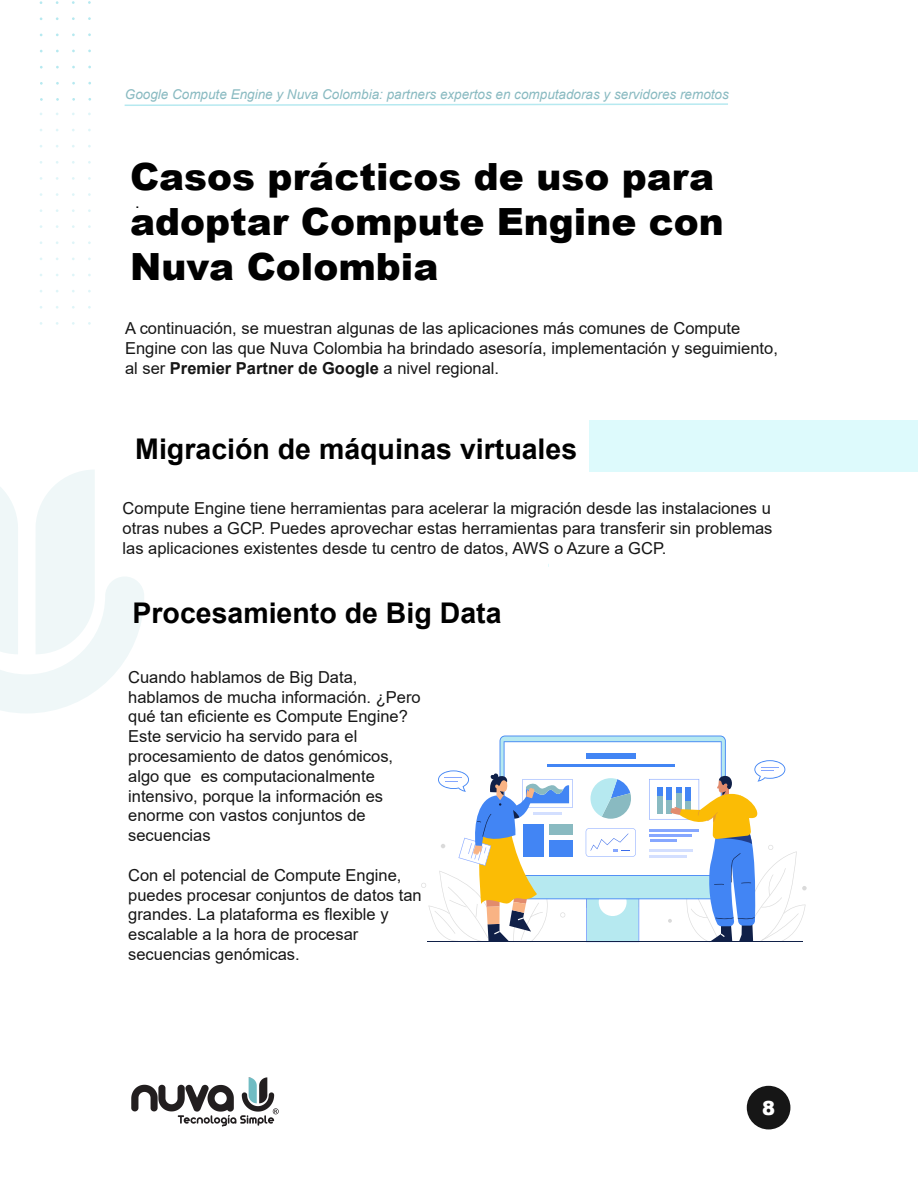
<style>
.page{position:relative;width:918px;height:1188px;background:#fff}
.page>*{position:absolute;margin:0;border:0;box-sizing:border-box;transform-origin:0 0}
.t1{font:900 37.5px/45px "Arial";color:#000}
.t2{font:700 28.5px "Arial";color:#000}
.t3{font:900 19.5px "Arial";color:#fff}
.t4{font:16.5px/19.8px "Arial";color:#161616}
.t5{font:16.5px "Arial";color:#000}
.t6{font:italic 13.5px "Arial";color:#89bac1}
.s1{font-weight:700}
</style>
<div class="page">
<svg style="left:0;top:470px;width:144px;height:243px"></svg>
<div style="left:589px;top:420px;width:329px;height:52px;background:#ddfafc"></div>
<svg style="left:421px;top:736px;width:386px;height:205px"></svg>
<hr style="left:427px;top:941px;width:376px;height:1px;background:#102048">
<svg style="left:124px;top:103px;width:604px;height:3px"></svg>
<div style="left:747px;top:1086px;width:43px;height:43px;background:#161616;border-radius:50%"></div>
<img style="left:131px;top:1077px;width:148px;height:49px">
<p class="t6" style="left:125px;top:86px;width:606px">Google Compute Engine y Nuva Colombia: partners expertos en computadoras y servidores remotos</p>
<h1 class="t1" style="left:130px;top:153px;width:595px">Casos prácticos de uso para adoptar Compute Engine con<br>Nuva Colombia</h1>
<p class="t5" style="left:135px;top:191px;width:6px">.</p>
<p class="t4" style="left:125px;top:318px;width:654px">A continuación, se muestran algunas de las aplicaciones más comunes de Compute<br>Engine con las que Nuva Colombia ha brindado asesoría, implementación y seguimiento, al ser <span class="s1">Premier Partner de Google</span> a nivel regional.</p>
<h2 class="t2" style="left:135px;top:429px;width:443px">Migración de máquinas virtuales</h2>
<p class="t4" style="left:123px;top:498px;width:651px;text-align:justify">Compute Engine tiene herramientas para acelerar la migración desde las instalaciones u otras nubes a GCP. Puedes aprovechar estas herramientas para transferir sin problemas las aplicaciones existentes desde tu centro de datos, AWS o Azure a GCP.</p>
<h2 class="t2" style="left:133px;top:593px;width:371px">Procesamiento de Big Data</h2>
<p class="t4" style="left:128px;top:667px;width:294px">Cuando hablamos de Big Data, hablamos de mucha información. ¿Pero qué tan eficiente es Compute Engine?<br>Este servicio ha servido para el procesamiento de datos genómicos, algo que es computacionalmente intensivo, porque la información es enorme con vastos conjuntos de secuencias</p>
<p class="t4" style="left:128px;top:865px;width:295px">Con el potencial de Compute Engine, puedes procesar conjuntos de datos tan grandes. La plataforma es flexible y escalable a la hora de procesar secuencias genómicas.</p>
<p class="t3" style="left:762px;top:1094px;width:15px">8</p>
</div>
